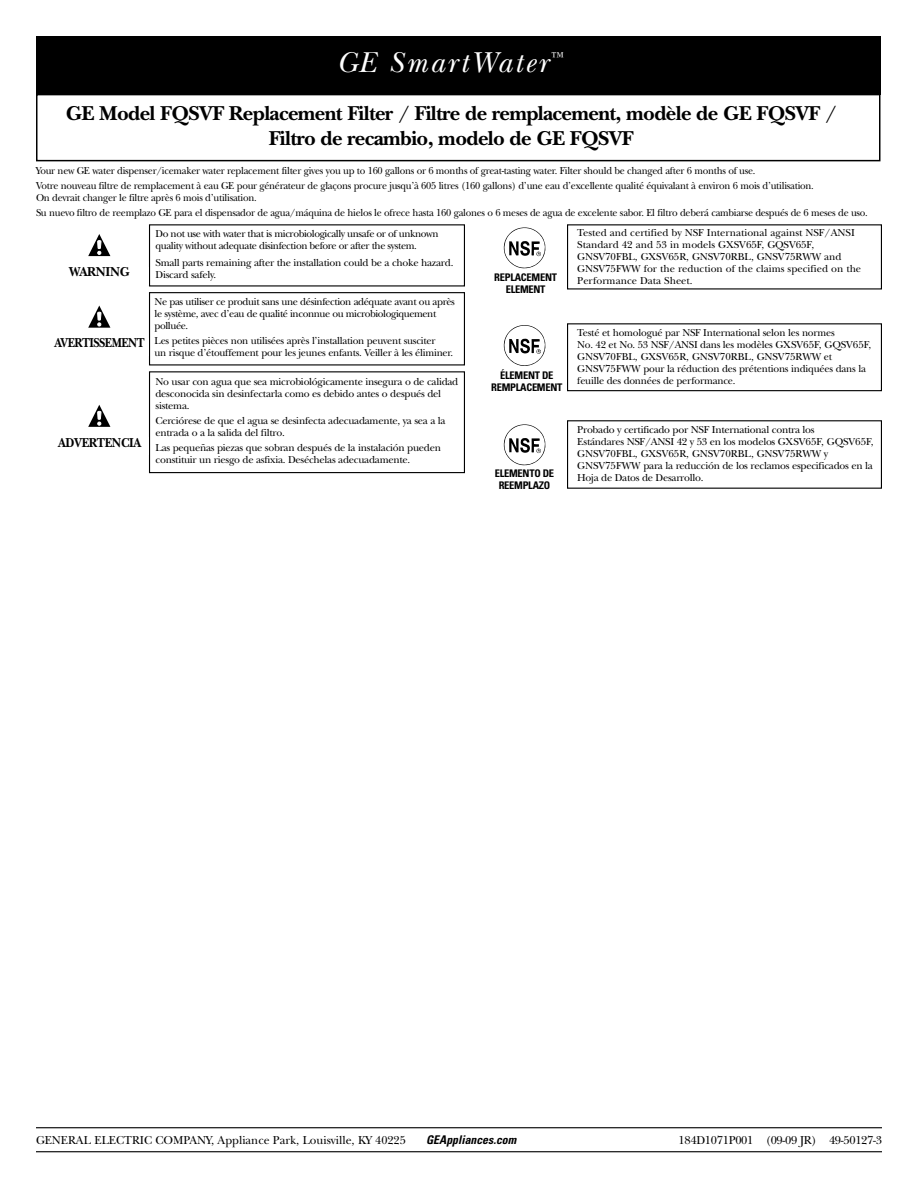
<style>
.page{position:relative;width:918px;height:1188px;background:#fff}
.page>*{position:absolute;margin:0;border:0;box-sizing:border-box;transform-origin:0 0}
.t1{font:italic 30px "New Baskerville";letter-spacing:.075em;color:#fff}
.t2{font:700 21px/25.2px "New Baskerville";letter-spacing:-.03em;color:#000;text-align:center}
.t3{font:700 13.5px "New Baskerville";letter-spacing:-.035em;color:#000;scale:.86 1}
.t4{font:700 13.5px "New Baskerville";letter-spacing:-.035em;color:#000;scale:.9 1}
.t5{font:700 13.5px "New Baskerville";letter-spacing:-.035em;color:#000;scale:.95 1}
.t6{font:12px "New Baskerville";color:#000}
.t7{font:12px "New Baskerville";letter-spacing:-.025em;color:#000}
.t8{font:italic 700 condensed 12px "Univers";color:#000}
.t9{font:10.5px/12px "New Baskerville";letter-spacing:-.025em;color:#000}
.t10{font:10.5px/15px "New Baskerville";letter-spacing:-.025em;color:#000;scale:.95 1}
.t11{font:10.5px/12px "New Baskerville";color:#000}
.t12{font:700 condensed 10.5px/12px "Univers LT Std";letter-spacing:-.025em;color:#000;text-align:center}
</style>
<div class="page">
<div style="left:36px;top:94px;width:844px;height:67px;border:2px solid #000"></div>
<div style="left:36px;top:36px;width:844px;height:58px;background:#000"></div>
<svg style="left:88px;top:234px;width:22px;height:22px"></svg>
<svg style="left:503px;top:227px;width:43px;height:42px"></svg>
<div style="left:149px;top:292px;width:316px;height:73px;border:1px solid #000"></div>
<svg style="left:88px;top:306px;width:22px;height:22px"></svg>
<svg style="left:503px;top:325px;width:43px;height:41px"></svg>
<div style="left:567px;top:323px;width:315px;height:68px;border:1px solid #000"></div>
<div style="left:149px;top:371px;width:316px;height:102px;border:1px solid #000"></div>
<svg style="left:88px;top:405px;width:22px;height:22px"></svg>
<svg style="left:503px;top:424px;width:43px;height:42px"></svg>
<hr style="left:36px;top:1127px;width:846px;height:1px;background:#000">
<hr style="left:36px;top:1151px;width:846px;height:1px;background:#000">
<h1 class="t1" style="left:336px;top:52px;width:227px">GE SmartWater<sup>™</sup></h1>
<h2 class="t2" style="left:66px;top:103px;width:773px">GE Model FQSVF Replacement Filter / Filtre de remplacement, modèle de GE FQSVF /<br>Filtro de recambio, modelo de GE FQSVF</h2>
<p class="t10" style="left:36px;top:164px;width:820px">Your new GE water dispenser/icemaker water replacement filter gives you up to 160 gallons or 6 months of great-tasting water. Filter should be changed after 6 months of use.<br>Votre nouveau filtre de remplacement à eau GE pour générateur de glaçons procure jusqu’à 605 litres (160 gallons) d’une eau d’excellente qualité équivalant à environ 6 mois d’utilisation.</p>
<p class="t10" style="left:36px;top:191px;width:877px">On devrait changer le filtre après 6 mois d’utilisation.<br>Su nuevo filtro de reemplazo GE para el dispensador de agua/máquina de hielos le ofrece hasta 160 galones o 6 meses de agua de excelente sabor. El filtro deberá cambiarse después de 6 meses de uso.</p>
<p class="t5" style="left:69px;top:267px;width:65px">WARNING</p>
<p class="t9" style="left:156px;top:229px;width:285px">Do not use with water that is microbiologically unsafe or of unknown quality without adequate disinfection before or after the system.</p>
<p class="t9" style="left:156px;top:258px;width:299px">Small parts remaining after the installation could be a choke hazard.<br>Discard safely.</p>
<p class="t12" style="left:494px;top:272px;width:64px">REPLACEMENT<br>ELEMENT</p>
<p class="t11" style="left:577px;top:228px;width:285px">Tested and certified by NSF International against NSF/ANSI Standard 42 and 53 in models GXSV65F, GQSV65F, GNSV70FBL, GXSV65R, GNSV70RBL, GNSV75RWW and GNSV75FWW for the reduction of the claims specified on the Performance Data Sheet.</p>
<p class="t9" style="left:155px;top:297px;width:302px">Ne pas utiliser ce produit sans une désinfection adéquate avant ou après le système, avec d’eau de qualité inconnue ou microbiologiquement polluée.</p>
<p class="t9" style="left:155px;top:336px;width:300px">Les petites pièces non utilisées après l’installation peuvent susciter<br>un risque d’étouffement pour les jeunes enfants. Veiller à les éliminer.</p>
<p class="t3" style="left:54px;top:338px;width:106px">AVERTISSEMENT</p>
<p class="t9" style="left:577px;top:328px;width:296px">Testé et homologué par NSF International selon les normes<br>No. 42 et No. 53 NSF/ANSI dans les modèles GXSV65F, GQSV65F, GNSV70FBL, GXSV65R, GNSV70RBL, GNSV75RWW et GNSV75FWW pour la réduction des prétentions indiquées dans la</p>
<p class="t9" style="left:156px;top:377px;width:304px">No usar con agua que sea microbiológicamente insegura o de calidad</p>
<p class="t9" style="left:577px;top:376px;width:160px">feuille des données de performance.</p>
<p class="t9" style="left:156px;top:389px;width:287px">desconocida sin desinfectarla como es debido antes o después del sistema.</p>
<p class="t9" style="left:156px;top:416px;width:292px">Cerciórese de que el agua se desinfecta adecuadamente, ya sea a la entrada o a la salida del filtro.</p>
<p class="t9" style="left:156px;top:443px;width:287px">Las pequeñas piezas que sobran después de la instalación pueden constituir un riesgo de asfixia. Deséchelas adecuadamente.</p>
<p class="t12" style="left:491px;top:369px;width:73px">ÉLEMENT DE<br>REMPLACEMENT</p>
<p class="t4" style="left:58px;top:438px;width:94px">ADVERTENCIA</p>
<p class="t9" style="left:577px;top:425px;width:298px">Probado y certificado por NSF International contra los<br>Estándares NSF/ANSI 42 y 53 en los modelos GXSV65F, GQSV65F, GNSV70FBL, GXSV65R, GNSV70RBL, GNSV75RWW y GNSV75FWW para la reducción de los reclamos especificados en la Hoja de Datos de Desarrollo.</p>
<p class="t12" style="left:495px;top:467px;width:61px">ELEMENTO DE<br>REEMPLAZO</p>
<p class="t6" style="left:36px;top:1135px;width:371px">GENERAL ELECTRIC COMPANY, Appliance Park, Louisville, KY 40225</p>
<p class="t8" style="left:426px;top:1135px;width:94px">GEAppliances.com</p>
<p class="t7" style="left:679px;top:1135px;width:205px">184D1071P001 (09-09 JR) 49-50127-3</p>
</div>
